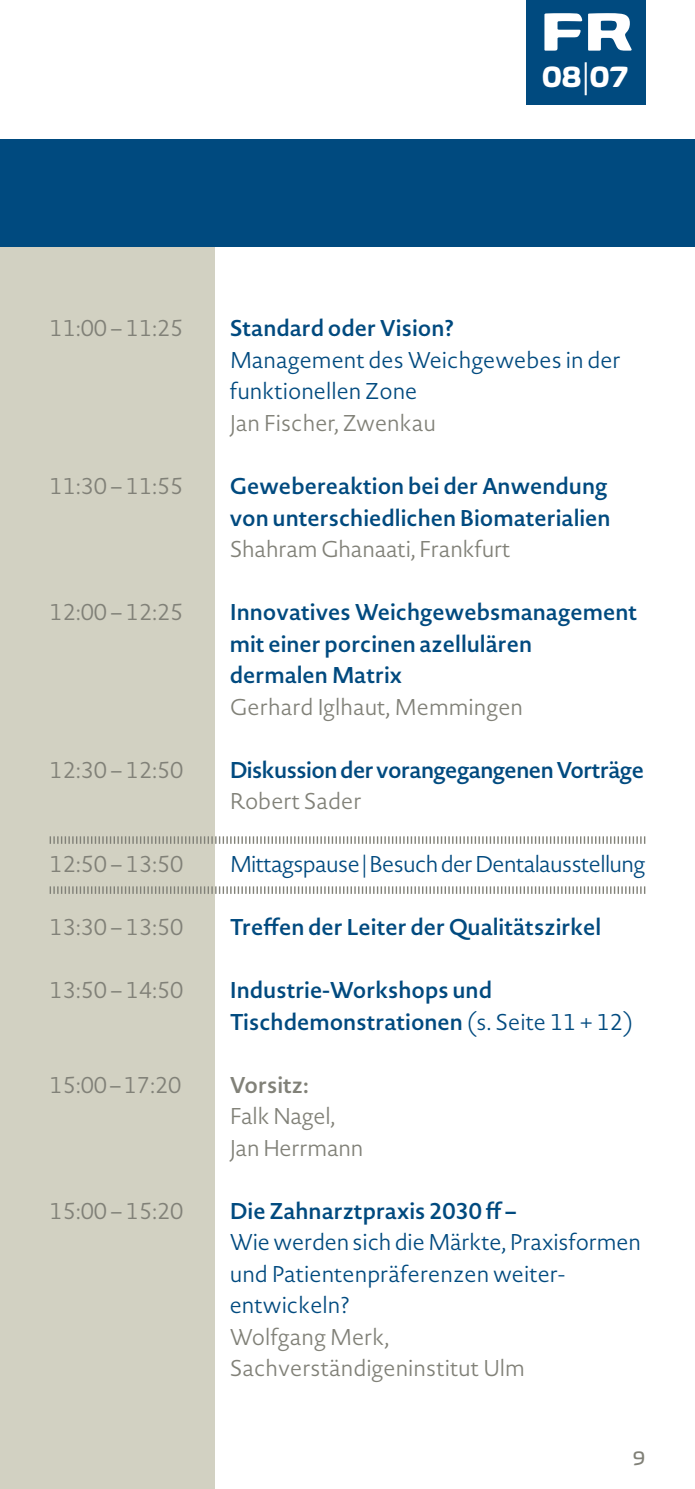
<style>
.page{position:relative;width:695px;height:1489px;background:#fff}
.page>*{position:absolute;margin:0;border:0;box-sizing:border-box;transform-origin:0 0}
.t1{font:700 55px "Biome Std";color:#fff;scale:1.32 1}
.t2{font:700 30px "Biome Std";color:#fff}
.t3{font:600 22.5px/31.5px "Novel Sans Pro";color:#004a7f}
.t4{font:300 22.5px/31.5px "Novel Sans Pro";color:#818178}
.t5{font:300 22.5px/31.5px "Novel Sans Pro";color:#004a7f}
.t6{font:300 22.5px "Novel Sans Pro";letter-spacing:-.03em;color:#004a7f}
.t7{font:600 22.5px "Novel Sans Pro";letter-spacing:-.025em;color:#004a7f}
.t8{font:600 22.5px "Novel Sans Pro";color:#818178}
.t9{font:20px "Biome Std";color:#818178}
.s1{font-weight:300}
</style>
<div class="page">
<div style="left:0;top:247px;width:214px;height:1241px;background:#d2d1c2"></div>
<div style="left:0;top:139px;width:694px;height:108px;background:#004a7f"></div>
<svg style="left:50px;top:836px;width:595px;height:7px"></svg>
<svg style="left:50px;top:886px;width:595px;height:7px"></svg>
<div style="left:526px;top:0;width:119px;height:104px;background:#004a7f"></div>
<h1 class="t1" style="left:539px;top:-4px;width:72px">FR</h1>
<h2 class="t2" style="left:542px;top:57px;width:89px">08|07</h2>
<p class="t4" style="left:50px;top:313px;width:135px">11:00 – 11:25</p>
<p class="t3" style="left:230px;top:312px;width:226px">Standard oder Vision?</p>
<p class="t5" style="left:230px;top:344px;width:392px">Management des Weichgewebes in der funktionellen Zone</p>
<p class="t4" style="left:230px;top:407px;width:208px">Jan Fischer, Zwenkau</p>
<p class="t4" style="left:50px;top:470px;width:135px">11:30 – 11:55</p>
<p class="t3" style="left:230px;top:469px;width:382px">Gewebereaktion bei der Anwendung von unterschiedlichen Biomaterialien</p>
<p class="t4" style="left:230px;top:533px;width:282px">Shahram Ghanaati, Frankfurt</p>
<p class="t4" style="left:50px;top:596px;width:135px">12:00 – 12:25</p>
<p class="t3" style="left:230px;top:595px;width:409px">Innovatives Weichgewebsmanagement mit einer porcinen azellulären<br>dermalen Matrix</p>
<p class="t4" style="left:230px;top:691px;width:295px">Gerhard Iglhaut, Memmingen</p>
<p class="t4" style="left:50px;top:754px;width:135px">12:30 – 12:50</p>
<p class="t7" style="left:230px;top:753px;width:415px">Diskussion der vorangegangenen Vorträge</p>
<p class="t4" style="left:230px;top:785px;width:133px">Robert Sader</p>
<p class="t4" style="left:50px;top:848px;width:135px">12:50 – 13:50</p>
<p class="t6" style="left:230px;top:848px;width:417px">Mittagspause | Besuch der Dentalausstellung</p>
<p class="t4" style="left:50px;top:911px;width:135px">13:30 – 13:50</p>
<p class="t3" style="left:230px;top:910px;width:373px">Treffen der Leiter der Qualitätszirkel</p>
<p class="t4" style="left:50px;top:974px;width:135px">13:50 – 14:50</p>
<p class="t3" style="left:230px;top:973px;width:405px">Industrie-Workshops und<br>Tischdemonstrationen <span class="s1">(s. Seite 11 + 12)</span></p>
<p class="t4" style="left:50px;top:1069px;width:133px">15:00 – 17:20</p>
<p class="t8" style="left:230px;top:1068px;width:81px">Vorsitz:</p>
<p class="t4" style="left:230px;top:1100px;width:135px">Falk Nagel,<br>Jan Herrmann</p>
<p class="t4" style="left:50px;top:1195px;width:135px">15:00 – 15:20</p>
<p class="t3" style="left:230px;top:1194px;width:288px">Die Zahnarztpraxis 2030 ff –</p>
<p class="t5" style="left:230px;top:1226px;width:412px">Wie werden sich die Märkte, Praxisformen und Patientenpräferenzen weiter&shy;entwickeln?</p>
<p class="t4" style="left:230px;top:1321px;width:296px">Wolfgang Merk,<br>Sachverständigeninstitut Ulm</p>
<p class="t9" style="left:632px;top:1445px;width:15px">9</p>
</div>
